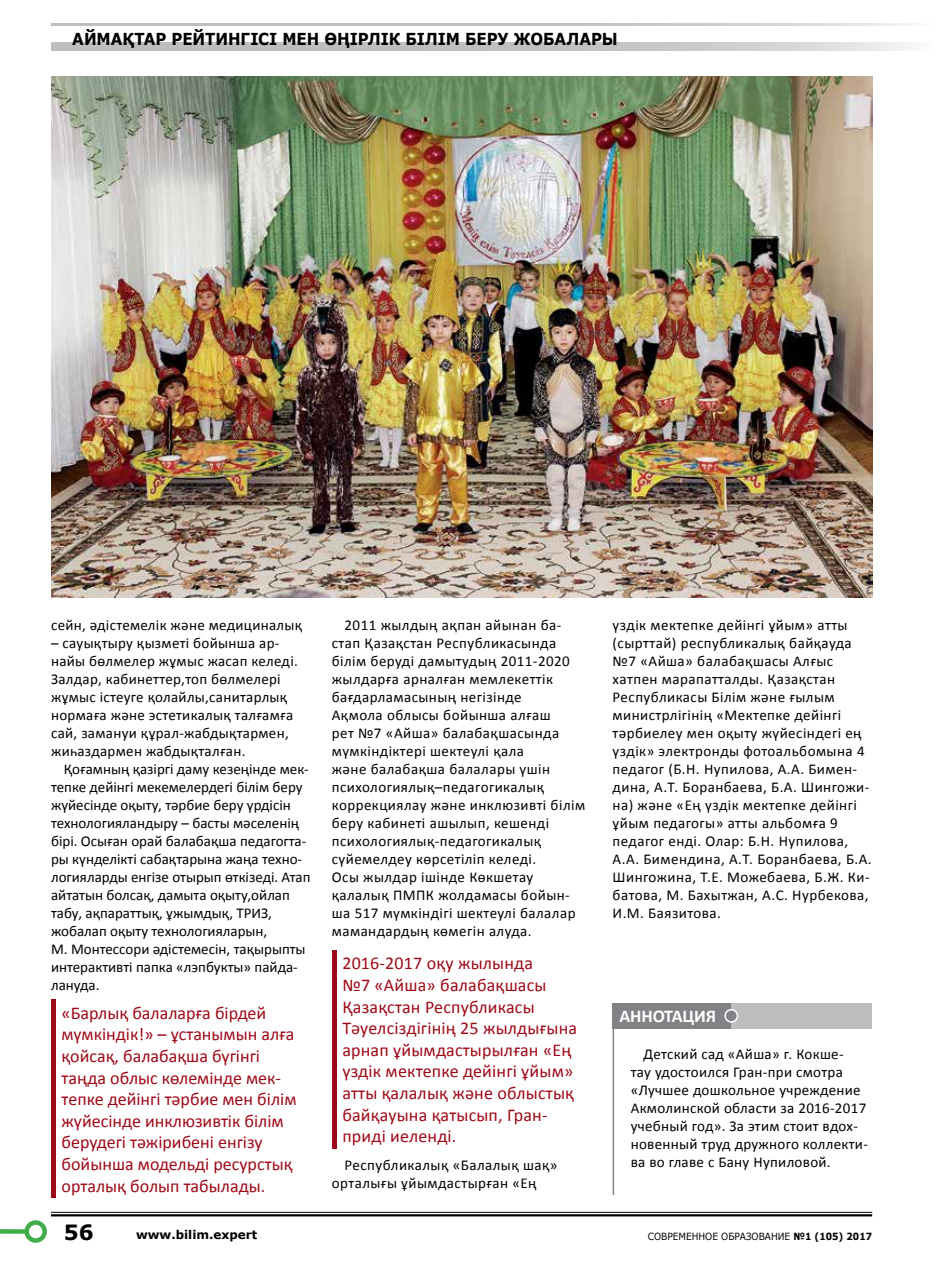
<style>
.page{position:relative;width:936px;height:1263px;background:#fff}
.page>*{position:absolute;margin:0;border:0;box-sizing:border-box;transform-origin:0 0}
.t1{font:700 21px "Verdana";color:#000}
.t2{font:18px/21.6px "Calibri";color:#9e0917}
.t3{font:700 18px "Calibri";letter-spacing:-.01em;color:#fff}
.t4{font:700 16.5px "Verdana";letter-spacing:-.005em;color:#000;scale:.91 1}
.t5{font:15px/18px "Calibri";letter-spacing:.02em;color:#000}
.t6{font:15px/18px "Calibri";color:#000}
.t7{font:700 12px "Verdana";color:#000}
.t8{font:9.9px "Verdana";color:#000;scale:.91 1}
.s1{font-weight:700}
</style>
<div class="page">
<div style="left:51px;top:999px;width:5px;height:199px;background:#9e0917"></div>
<hr style="left:332px;top:950px;width:4px;height:198px;background:#9e0917">
<img style="left:51px;top:77px;width:821px;height:520px">
<hr style="left:612px;top:1027px;width:2px;height:168px;background:#808285">
<div style="left:612px;top:1003px;width:121px;height:25px;background:#808285"></div>
<div style="left:731px;top:1003px;width:141px;height:25px;background:#bcbec0"></div>
<div style="left:725px;top:1010px;width:12px;height:12px;background:#808285;border-radius:50%"></div>
<div style="left:724px;top:1009px;width:14px;height:14px;border:2px solid #fff;border-radius:50%"></div>
<hr style="left:51px;top:1212px;width:821px;height:1px;background:#000">
<hr style="left:51px;top:1214px;width:821px;height:2px;background:#000">
<svg style="left:51px;top:43px;width:857px;height:8px;background:#c5c6c8"></svg>
<div style="left:0;top:1229px;width:27px;height:5px;background:#41ad49"></div>
<div style="left:24px;top:1220px;width:23px;height:23px;border:4px solid #41ad49;border-radius:50%"></div>
<hr style="left:51px;top:23px;width:880px;height:3px;background:#bcbec0">
<p class="t4" style="left:72px;top:27px;width:601px">Аймақтар рейтингісі мен өңірлік білім беру жобалары</p>
<p class="t5" style="left:51px;top:616px;width:253px">сейн, әдістемелік және медициналық</p>
<p class="t5" style="left:51px;top:634px;width:248px">– сауықтыру қызметі бойынша ар&shy;найы бөлмелер жұмыс жасап келеді.<br>Залдар, кабинеттер,топ бөлмелері жұмыс істеуге қолайлы,санитарлық нормаға және эстетикалық талғамға сай, замануи құрал-жабдықтармен, жиһаздармен жабдықталған.</p>
<p class="t6" style="left:51px;top:760px;width:261px;text-indent:13px">Қоғамның қазіргі даму кезеңінде мек&shy;тепке дейінгі мекемелердегі білім беру жүйесінде оқыту, тәрбие беру үрдісін технологияландыру – басты мәселенің бірі. Осыған орай балабақша педагогта&shy;ры күнделікті сабақтарына жаңа техно&shy;логияларды енгізе отырып өткізеді. Атап айтатын болсақ, дамыта оқыту,ойлап табу, ақпараттық, ұжымдық, ТРИЗ, жобалап оқыту технологияларын,<br>М. Монтессори әдістемесін, тақырыпты интерактивті папка «лэпбукты» пайда&shy;лануда.</p>
<p class="t2" style="left:62px;top:1002px;width:236px">«Барлық балаларға бірдей мүмкіндік!» – ұстанымын алға қойсақ, балабақша бүгінгі таңда облыс көлемінде мек&shy;тепке дейінгі тәрбие мен білім жүйесінде инклюзивтік білім берудегі тәжірибені енгізу бойынша модельді ресурстық орталық болып табылады.</p>
<p class="t5" style="left:332px;top:616px;width:255px;text-indent:13px">2011 жылдың ақпан айынан ба&shy;стап Қазақстан Республикасында білім беруді дамытудың 2011-2020 жылдарға арналған мемлекеттік бағдарламасының негізінде<br>Ақмола облысы бойынша алғаш<br>рет №7 «Айша» балабақшасында мүмкіндіктері шектеулі қала<br>және балабақша балалары үшін психологиялық–педагогикалық коррекциялау және инклюзивті білім беру кабинеті ашылып, кешенді психологиялық-педагогикалық сүйемелдеу көрсетіліп келеді.<br>Осы жылдар ішінде Көкшетау қалалық ПМПК жолдамасы бойын&shy;ша 517 мүмкіндігі шектеулі балалар мамандардың көмегін алуда.</p>
<p class="t2" style="left:342px;top:953px;width:236px">2016-2017 оқу жылында<br>№7 «Айша» балабақшасы<br>Қазақстан Республикасы<br>Тәуелсіздігінің 25 жылдығына арнап ұйымдастырылған «Ең үздік мектепке дейінгі ұйым» атты қалалық және облыстық байқауына қатысып, Гран&shy;приді иеленді.</p>
<p class="t5" style="left:332px;top:1156px;width:227px;text-indent:13px">Республикалық «Балалық шақ» орталығы ұйымдастырған «Ең</p>
<p class="t5" style="left:612px;top:616px;width:260px">үздік мектепке дейінгі ұйым» атты (сырттай) республикалық байқауда №7 «Айша» балабақшасы Алғыс хатпен марапатталды. Қазақстан Республикасы Білім және ғылым министрлігінің «Мектепке дейінгі тәрбиелеу мен оқыту жүйесіндегі ең үздік» электронды фотоальбомына 4 педагог (Б.Н. Нупилова, А.А. Бимен&shy;дина, А.Т. Боранбаева, Б.А. Шингожи&shy;на) және «Ең үздік мектепке дейінгі ұйым педагогы» атты альбомға 9 педагог енді. Олар: Б.Н. Нупилова, А.А. Бимендина, А.Т. Боранбаева, Б.А.<br>Шингожина, Т.Е. Можебаева, Б.Ж. Ки&shy;батова, М. Бахытжан, А.С. Нурбекова, И.М. Баязитова.</p>
<p class="t3" style="left:619px;top:1004px;width:98px">АННОТАЦИЯ</p>
<p class="t5" style="left:630px;top:1045px;width:239px;text-indent:13px">Детский сад «Айша» г. Кокше-<br>тау удостоился Гран-при смотра «Лучшее дошкольное учреждение<br>Акмолинской области за 2016-2017 учебный год». За этим стоит вдох&shy;новенный труд дружного коллекти&shy;ва во главе с Бану Нупиловой.</p>
<h1 class="t1" style="left:64px;top:1217px;width:31px">56</h1>
<p class="t7" style="left:136px;top:1226px;width:123px">www.bilim.expert</p>
<p class="t8" style="left:647px;top:1229px;width:248px">Современное образование <span class="s1">№1 (105) 2017</span></p>
</div>
